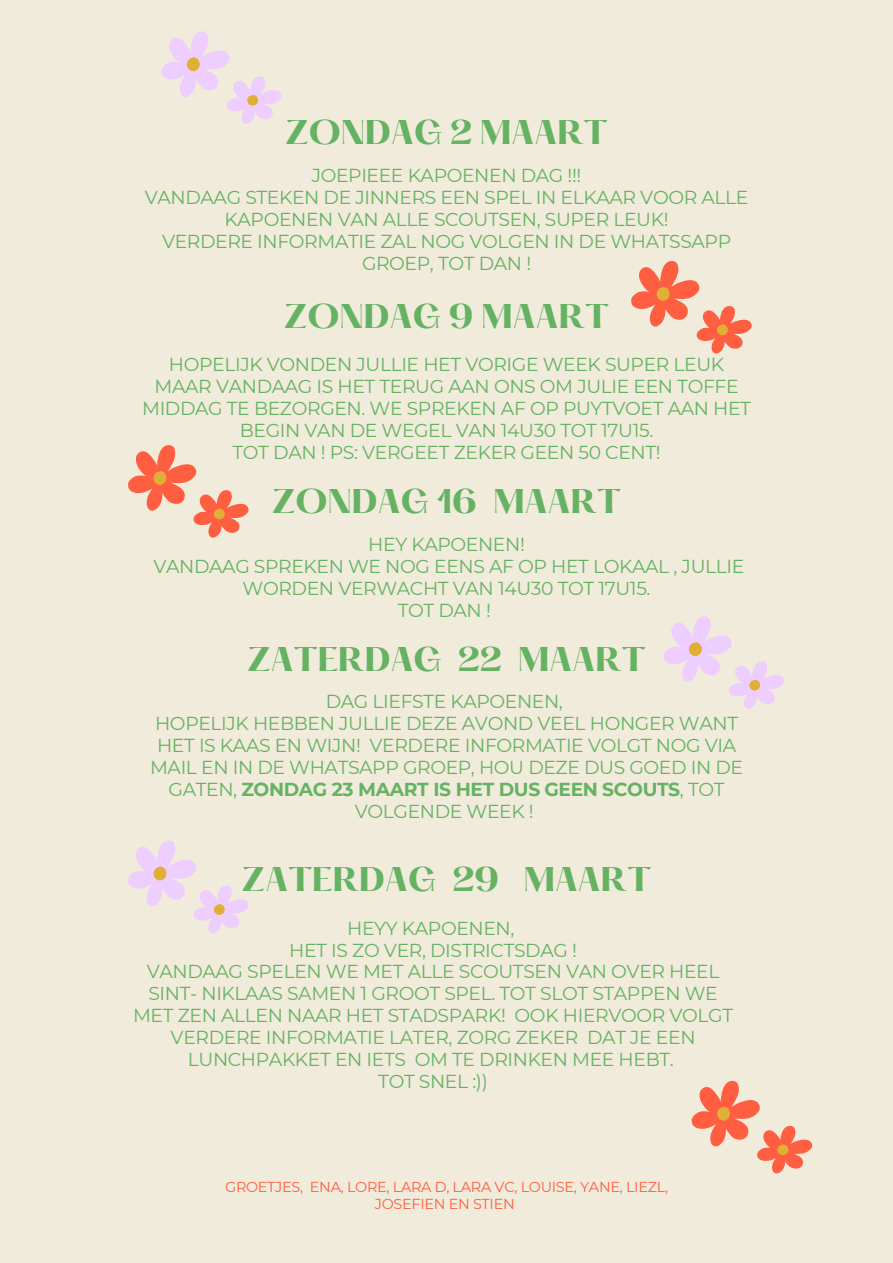
<style>
.page{position:relative;width:893px;height:1263px;background:#f1ebdb}
.page>*{position:absolute;margin:0;border:0;box-sizing:border-box;transform-origin:0 0}
.t1{font:700 30px "Hatton";letter-spacing:-.02em;color:#65b263}
.t2{font:18.75px/21.9px "Montserrat";letter-spacing:-.02em;color:#65b263;text-align:center}
.t3{font:14.4px/16.9px "Montserrat";letter-spacing:-.02em;color:#ff5e41;text-align:center}
.s1{font-weight:700}
</style>
<div class="page">
<svg style="left:161px;top:31px;width:121px;height:93px"></svg>
<svg style="left:631px;top:261px;width:121px;height:93px"></svg>
<svg style="left:128px;top:445px;width:121px;height:93px"></svg>
<svg style="left:663px;top:616px;width:121px;height:93px"></svg>
<svg style="left:128px;top:840px;width:121px;height:93px"></svg>
<svg style="left:691px;top:1080px;width:121px;height:93px"></svg>
<h2 class="t1" style="left:285px;top:118px;width:324px">ZONDAG 2 MAART</h2>
<h2 class="t2" style="left:145px;top:164px;width:605px">JOEPIEEE KAPOENEN DAG !!!<br>VANDAAG STEKEN DE JINNERS EEN SPEL IN ELKAAR VOOR ALLE KAPOENEN VAN ALLE SCOUTSEN, SUPER LEUK!<br>VERDERE INFORMATIE ZAL NOG VOLGEN IN DE WHATSSAPP GROEP, TOT DAN !</h2>
<p class="t1" style="left:284px;top:302px;width:327px">ZONDAG 9 MAART</p>
<p class="t2" style="left:142px;top:353px;width:610px">HOPELIJK VONDEN JULLIE HET VORIGE WEEK SUPER LEUK MAAR VANDAAG IS HET TERUG AAN ONS OM JULIE EEN TOFFE MIDDAG TE BEZORGEN. WE SPREKEN AF OP PUYTVOET AAN HET BEGIN VAN DE WEGEL VAN 14U30 TOT 17U15.<br>TOT DAN ! PS: VERGEET ZEKER GEEN 50 CENT!</p>
<h1 class="t1" style="left:272px;top:487px;width:351px">ZONDAG 16 MAART</h1>
<h1 class="t2" style="left:153px;top:533px;width:592px">HEY KAPOENEN!<br>VANDAAG SPREKEN WE NOG EENS AF OP HET LOKAAL , JULLIE<br>WORDEN VERWACHT VAN 14U30 TOT 17U15.<br>TOT DAN !</h1>
<h1 class="t1" style="left:247px;top:645px;width:401px">ZATERDAG 22 MAART</h1>
<h2 class="t2" style="left:150px;top:691px;width:594px">DAG LIEFSTE KAPOENEN,<br>HOPELIJK HEBBEN JULLIE DEZE AVOND VEEL HONGER WANT HET IS KAAS EN WIJN! VERDERE INFORMATIE VOLGT NOG VIA MAIL EN IN DE WHATSAPP GROEP, HOU DEZE DUS GOED IN DE GATEN, <span class="s1">ZONDAG 23 MAART IS HET DUS GEEN SCOUTS</span>, TOT VOLGENDE WEEK !</h2>
<p class="t1" style="left:242px;top:865px;width:411px">ZATERDAG 29 MAART</p>
<p class="t2" style="left:133px;top:917px;width:601px">HEYY KAPOENEN,<br>HET IS ZO VER, DISTRICTSDAG !<br>VANDAAG SPELEN WE MET ALLE SCOUTSEN VAN OVER HEEL SINT- NIKLAAS SAMEN 1 GROOT SPEL. TOT SLOT STAPPEN WE MET ZEN ALLEN NAAR HET STADSPARK! OOK HIERVOOR VOLGT VERDERE INFORMATIE LATER, ZORG ZEKER DAT JE EEN LUNCHPAKKET EN IETS OM TE DRINKEN MEE HEBT.<br>TOT SNEL :))</p>
<h1 class="t3" style="left:225px;top:1178px;width:444px">GROETJES, ENA, LORE, LARA D, LARA VC, LOUISE, YANE, LIEZL,<br>JOSEFIEN EN STIEN</h1>
</div>
